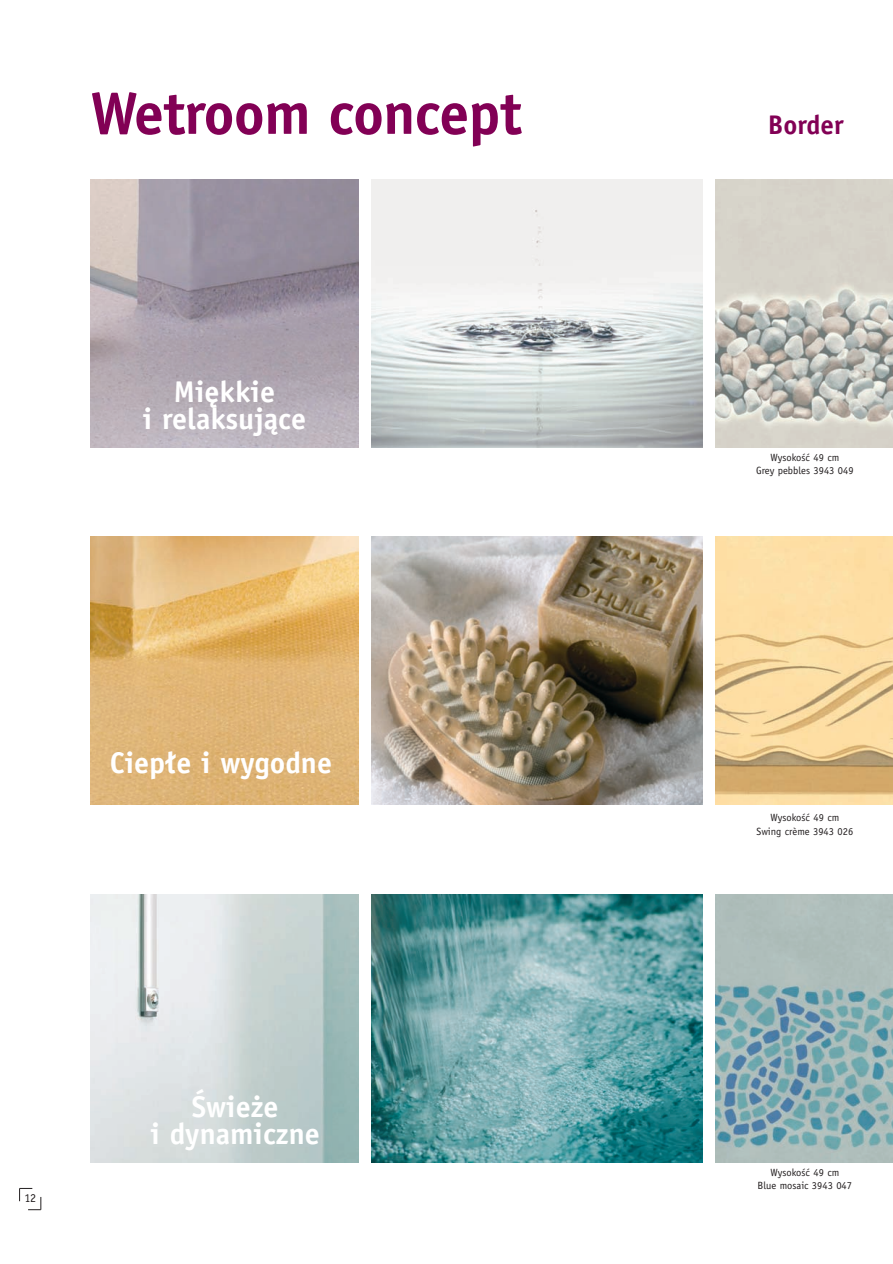
<style>
.page{position:relative;width:893px;height:1264px;background:#fff}
.page>*{position:absolute;margin:0;border:0;box-sizing:border-box;transform-origin:0 0}
.t1{font:700 60px "Officina Sans PL";letter-spacing:-.015em;color:#820055}
.t2{font:700 30px/27px "Officina Sans PL";color:#fff;text-align:center}
.t3{font:700 27px "Officina Sans PL";color:#820055}
.t4{font:12px "Officina Sans PL";color:#231f20}
.t5{font:10.5px/13.5px "Officina Sans PL";color:#231f20;text-align:center}
</style>
<div class="page">
<img style="left:19px;top:179px;width:874px;height:1032px">
<h1 class="t1" style="left:90px;top:91px;width:433px">Wetroom concept</h1>
<h2 class="t2" style="left:143px;top:380px;width:165px">Mi´k kie<br>i re lak su jà ce</h2>
<h2 class="t2" style="left:110px;top:752px;width:224px">Cie p∏e i wy god ne</h2>
<p class="t4" style="left:24px;top:1193px;width:13px">12</p>
<h2 class="t2" style="left:151px;top:1095px;width:171px">Âwie ˝e<br>i dy na micz ne</h2>
<h3 class="t3" style="left:768px;top:114px;width:77px">Border</h3>
<p class="t5" style="left:756px;top:451px;width:99px">WysokoÊç 49 cm<br>Grey pebbles 3943 049</p>
<p class="t5" style="left:756px;top:811px;width:98px">WysokoÊç 49 cm<br>Swing cr¯me 3943 026</p>
<p class="t5" style="left:757px;top:1166px;width:96px">WysokoÊç 49 cm<br>Blue mosaic 3943 047</p>
</div>
